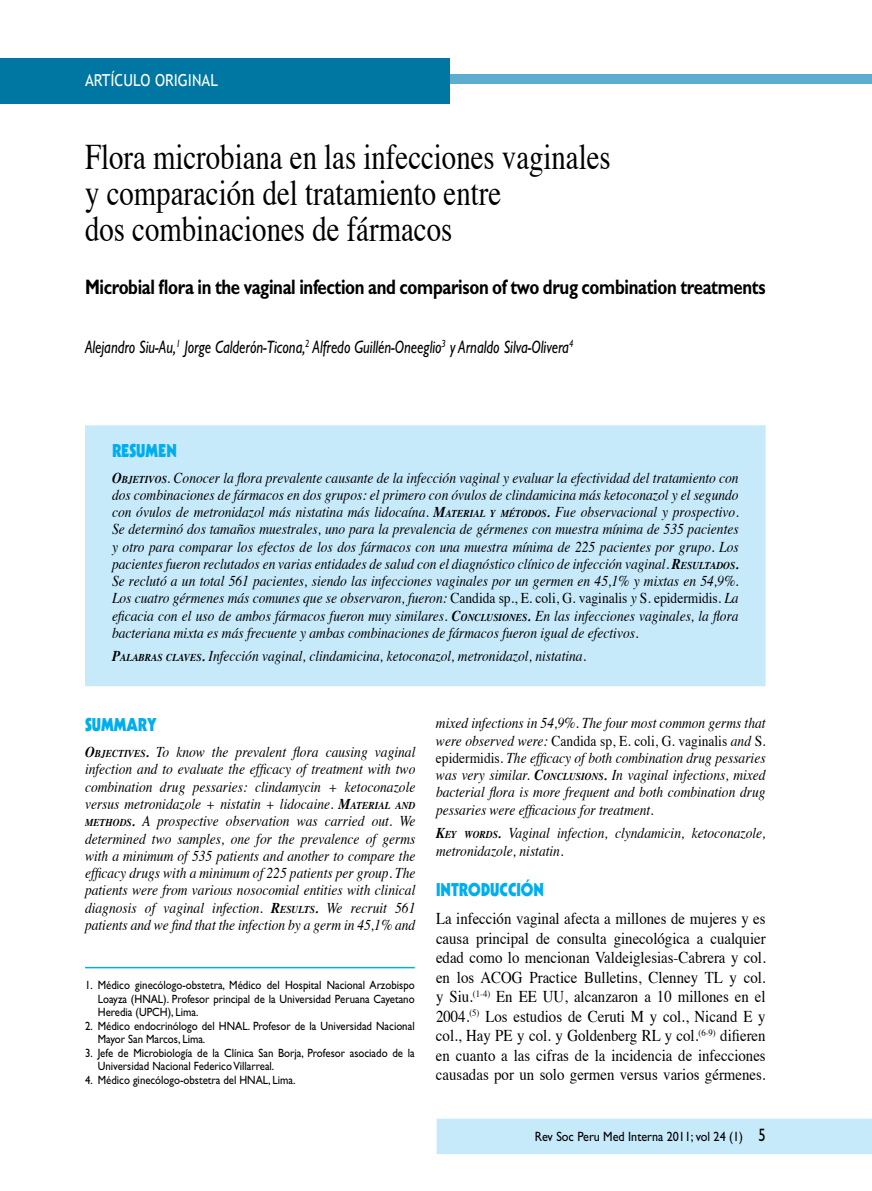
<style>
.page{position:relative;width:872px;height:1191px;background:#fff}
.page>*{position:absolute;margin:0;border:0;box-sizing:border-box;transform-origin:0 0}
.t1{font:36px/36px "Times";color:#000;scale:.8 1}
.t2{font:700 21px "Gill Sans";letter-spacing:-.02em;color:#000;scale:.8 1}
.t3{font:italic 18px "Gill Sans";color:#000;scale:.8 1}
.t4{font:900 18px "Kabel";color:#00aeef;scale:.9 1}
.t5{font:16.5px/19.5px "Times";color:#000;text-align:justify;scale:.9 1}
.t6{font:16.5px "Trebuchet MS";color:#fff;scale:.9 1}
.t7{font:italic 15px/17.2px "Times";color:#000;text-align:justify;scale:.9 1}
.t8{font:13.5px "Gill Sans";color:#000;scale:.9 1}
.t9{font:12px/13.5px "Gill Sans";color:#000;scale:.9 1}
.s1{font-weight:700}
.s2{font-weight:700;font-size:10.5px}
.s3{font-style:normal}
.s4{font-size:18px}
</style>
<div class="page">
<div style="left:436px;top:1118px;width:436px;height:36px;background:#c7eafb"></div>
<div style="left:85px;top:425px;width:680px;height:261px;background:#c7eafb;border:2px solid #c7eafb"></div>
<hr style="left:85px;top:967px;width:330px;height:1px;background:#00aeef">
<div style="left:58px;top:58px;width:764px;height:44px;background:#fff;border:2px solid #fff"></div>
<div style="left:450px;top:74px;width:422px;height:10px;background:#5cadce"></div>
<div style="left:0;top:59px;width:449px;height:45px;background:#0076a3"></div>
<p class="t6" style="left:85px;top:70px;width:149px">ARTÍCULO ORIGINAL</p>
<h1 class="t1" style="left:85px;top:135px;width:658px">Flora microbiana en las infecciones vaginales y comparación del tratamiento entre<br>dos combinaciones de fármacos</h1>
<h2 class="t2" style="left:85px;top:274px;width:852px">Microbial flora in the vaginal infection and comparison of two drug combination treatments</h2>
<p class="t3" style="left:85px;top:337px;width:612px">Alejandro Siu-Au,<sup>1</sup> Jorge Calderón-Ticona,<sup>2</sup> Alfredo Guillén-Oneeglio<sup>3</sup> y Arnaldo Silva-Olivera<sup>4</sup></p>
<p class="t4" style="left:112px;top:439px;width:73px">RESUMEN</p>
<p class="t7" style="left:112px;top:468px;width:698px"><span class="s1">O</span><span class="s2">BJETIVOS</span>. Conocer la flora prevalente causante de la infección vaginal y evaluar la efectividad del tratamiento con dos combinaciones de fármacos en dos grupos: el primero con óvulos de clindamicina más ketoconazol y el segundo con óvulos de metronidazol más nistatina más lidocaína. <span class="s1">M</span><span class="s2">ATERIAL Y MÉTODOS</span><span class="s1">.</span> Fue observacional y prospectivo.<br>Se determinó dos tamaños muestrales, uno para la prevalencia de gérmenes con muestra mínima de 535 pacientes y otro para comparar los efectos de los dos fármacos con una muestra mínima de 225 pacientes por grupo. Los pacientes fueron reclutados en varias entidades de salud con el diagnóstico clínico de infección vaginal. <span class="s1">R</span><span class="s2">ESULTADOS</span><span class="s1">.<br></span>Se reclutó a un total 561 pacientes, siendo las infecciones vaginales por un germen en 45,1% y mixtas en 54,9%.<br>Los cuatro gérmenes más comunes que se observaron, fueron: <span class="s3">Candida sp., E. coli, G. vaginalis</span> y <span class="s3">S. epidermidis</span>. La eficacia con el uso de ambos fármacos fueron muy similares. <span class="s1">C</span><span class="s2">ONCLUSIONES</span><span class="s1">.</span> En las infecciones vaginales, la flora bacteriana mixta es más frecuente y ambas combinaciones de fármacos fueron igual de efectivos.</p>
<p class="t7" style="left:112px;top:647px;width:528px"><span class="s1">P</span><span class="s2">ALABRAS CLAVES</span><span class="s1">.</span> Infección vaginal, clindamicina, ketoconazol, metronidazol, nistatina.</p>
<p class="t4" style="left:85px;top:713px;width:81px">SUMMARY</p>
<p class="t7" style="left:85px;top:742px;width:368px"><span class="s1">O</span><span class="s2">BJECTIVES</span><span class="s1">.</span> To know the prevalent flora causing vaginal infection and to evaluate the efficacy of treatment with two combination drug pessaries: clindamycin + ketoconazole versus metronidazole + nistatin + lidocaine. <span class="s1">M</span><span class="s2">ATERIAL AND METHODS</span><span class="s1">.</span> A prospective observation was carried out. We determined two samples, one for the prevalence of germs with a minimum of 535 patients and another to compare the efficacy drugs with a minimum of 225 patients per group. The patients were from various nosocomial entities with clinical diagnosis of vaginal infection. <span class="s1">R</span><span class="s2">ESULTS</span><span class="s1">.</span> We recruit 561 patients and we find that the infection by a germ in 45,1% and</p>
<p class="t9" style="left:98px;top:978px;width:353px;text-align:justify;text-indent:-13px">1. Médico ginecólogo-obstetra, Médico del Hospital Nacional Arzobispo Loayza (HNAL). Profesor principal de la Universidad Peruana Cayetano Heredia (UPCH), Lima.</p>
<p class="t9" style="left:98px;top:1019px;width:353px;text-indent:-13px">2. Médico endocrinólogo del HNAL. Profesor de la Universidad Nacional<br>Mayor San Marcos, Lima.</p>
<p class="t9" style="left:98px;top:1046px;width:354px;text-indent:-13px">3. Jefe de Microbiología de la Clínica San Borja, Profesor asociado de la<br>Universidad Nacional Federico Villarreal.</p>
<p class="t9" style="left:85px;top:1073px;width:235px">4. Médico ginecólogo-obstetra del HNAL, Lima.</p>
<p class="t7" style="left:436px;top:714px;width:368px">mixed infections in 54,9%. The four most common germs that were observed were: <span class="s3">Candida sp, E. coli, G. vaginalis</span> and <span class="s3">S. epidermidis</span>. The efficacy of both combination drug pessaries was very similar. <span class="s1">C</span><span class="s2">ONCLUSIONS</span><span class="s1">.</span> In vaginal infections, mixed bacterial flora is more frequent and both combination drug pessaries were efficacious for treatment.</p>
<p class="t7" style="left:436px;top:823px;width:368px"><span class="s1">K</span><span class="s2">EY WORDS</span><span class="s1">.</span> Vaginal infection, clyndamicin, ketoconazole, metronidazole, nistatin.</p>
<p class="t4" style="left:436px;top:878px;width:122px">INTRODUCCIÓN</p>
<p class="t5" style="left:436px;top:907px;width:368px">La infección vaginal afecta a millones de mujeres y es causa principal de consulta ginecológica a cualquier edad como lo mencionan Valdeiglesias-Cabrera y col. en los ACOG Practice Bulletins, Clenney TL y col. y Siu.<sup>(1-4)</sup> En EE UU, alcanzaron a 10 millones en el 2004.<sup>(5)</sup> Los estudios de Ceruti M y col., Nicand E y col., Hay PE y col. y Goldenberg RL y col.<sup>(6-9)</sup> difieren en cuanto a las cifras de la incidencia de infecciones causadas por un solo germen versus varios gérmenes.</p>
<p class="t8" style="left:534px;top:1128px;width:258px">Rev Soc Peru Med Interna 2011; vol 24 (1) <span class="s4">5</span></p>
</div>
